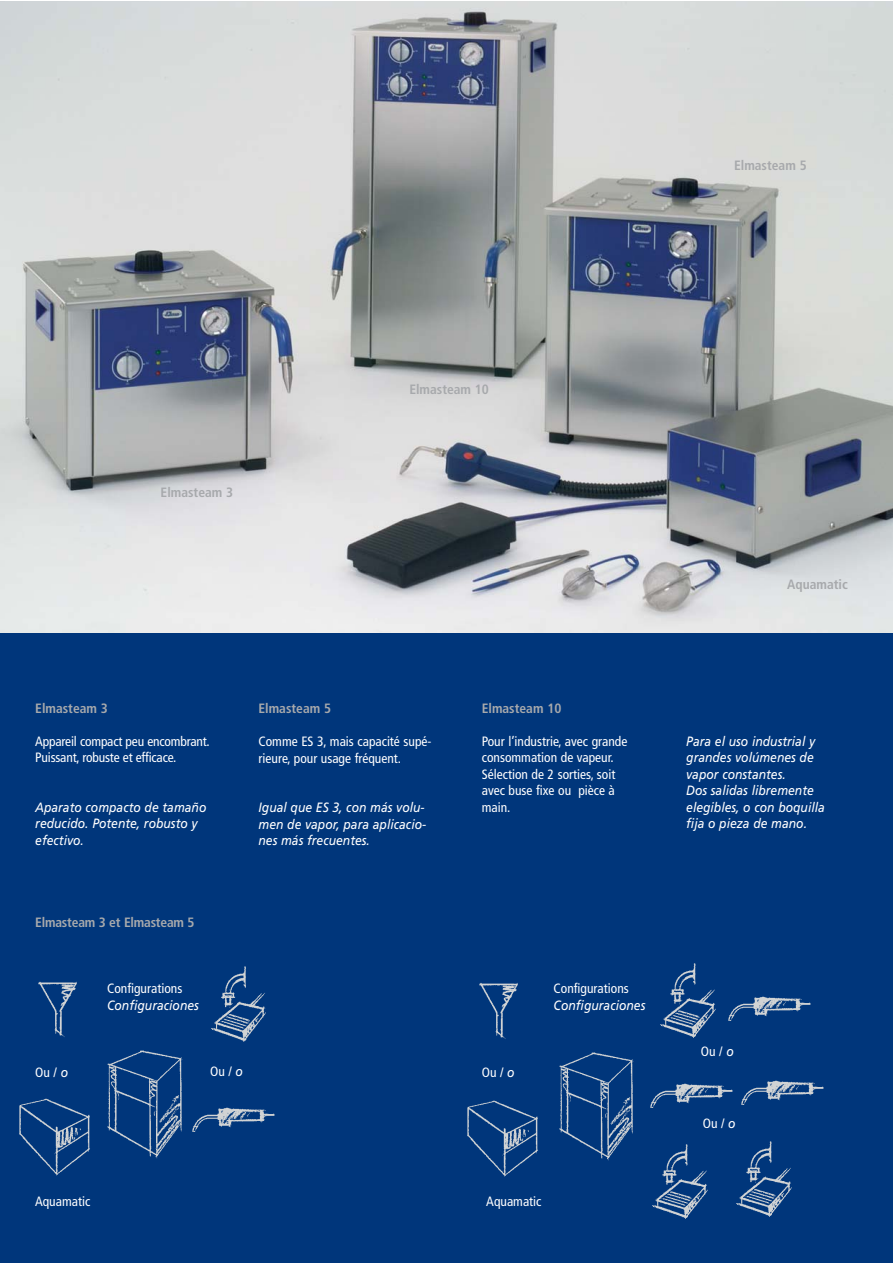
<style>
.page{position:relative;width:893px;height:1263px;background:#fff}
.page>*{position:absolute;margin:0;border:0;box-sizing:border-box;transform-origin:0 0}
.t1{font:condensed 13.5px/16.5px "Frutiger";color:#fff}
.t2{font:italic 13.5px/16.5px "Frutiger";color:#fff;scale:.9 1}
.t3{font:700 condensed 13.5px "Frutiger";color:#a7a9ac}
.s1{font-style:italic;font-stretch:normal}
</style>
<div class="page">
<div style="left:0;top:633px;width:893px;height:630px;background:#00367b"></div>
<img style="left:0;top:1px;width:893px;height:632px">
<img style="left:650px;top:1083px;width:83px;height:25px">
<img style="left:38px;top:981px;width:39px;height:56px">
<img style="left:19px;top:1098px;width:71px;height:78px">
<img style="left:660px;top:963px;width:56px;height:75px">
<img style="left:652px;top:1144px;width:56px;height:75px">
<img style="left:736px;top:1141px;width:56px;height:76px">
<img style="left:728px;top:996px;width:83px;height:25px">
<img style="left:741px;top:1080px;width:83px;height:25px">
<img style="left:192px;top:1107px;width:83px;height:25px">
<img style="left:559px;top:1052px;width:75px;height:109px">
<img style="left:107px;top:1050px;width:76px;height:109px">
<img style="left:211px;top:966px;width:55px;height:76px">
<img style="left:479px;top:983px;width:39px;height:56px">
<img style="left:467px;top:1100px;width:71px;height:77px">
<p class="t3" style="left:734px;top:160px;width:74px">Elmasteam 5</p>
<p class="t3" style="left:161px;top:487px;width:74px">Elmasteam 3</p>
<p class="t3" style="left:409px;top:384px;width:81px">Elmasteam 10</p>
<p class="t3" style="left:787px;top:578px;width:62px">Aquamatic</p>
<p class="t3" style="left:35px;top:703px;width:74px">Elmasteam 3</p>
<p class="t1" style="left:35px;top:734px;width:176px">Appareil compact peu encombrant.<br>Puissant, robuste et efficace.</p>
<p class="t2" style="left:35px;top:800px;width:192px">Aparato compacto de tamaño reducido. Potente, robusto y efectivo.</p>
<p class="t3" style="left:259px;top:703px;width:74px">Elmasteam 5</p>
<p class="t1" style="left:259px;top:734px;width:174px">Comme ES 3, mais capacité supé&shy;rieure, pour usage fréquent.</p>
<p class="t2" style="left:259px;top:800px;width:188px;text-align:justify">Igual que ES 3, con más volu&shy;men de vapor, para aplicacio&shy;nes más frecuentes.</p>
<p class="t3" style="left:482px;top:703px;width:81px">Elmasteam 10</p>
<p class="t1" style="left:482px;top:734px;width:147px">Pour l’industrie, avec grande consommation de vapeur.<br>Sélection de 2 sorties, soit avec buse fixe ou pièce à main.</p>
<p class="t2" style="left:686px;top:734px;width:156px">Para el uso industrial y grandes volúmenes de vapor constantes.<br>Dos salidas libremente elegibles, o con boquilla fija o pieza de mano.</p>
<p class="t3" style="left:35px;top:917px;width:161px">Elmasteam 3 et Elmasteam 5</p>
<p class="t1" style="left:107px;top:981px;width:77px">Configurations</p>
<p class="t2" style="left:107px;top:998px;width:103px">Configuraciones</p>
<p class="t1" style="left:554px;top:981px;width:77px">Configurations</p>
<p class="t2" style="left:554px;top:998px;width:103px">Configuraciones</p>
<p class="t1" style="left:701px;top:1044px;width:34px">Ou / <span class="s1">o</span></p>
<p class="t1" style="left:35px;top:1065px;width:34px">Ou / <span class="s1">o</span></p>
<p class="t1" style="left:210px;top:1064px;width:34px">Ou / <span class="s1">o</span></p>
<p class="t1" style="left:482px;top:1065px;width:34px">Ou / <span class="s1">o</span></p>
<p class="t1" style="left:703px;top:1116px;width:34px">Ou / <span class="s1">o</span></p>
<p class="t1" style="left:35px;top:1194px;width:57px">Aquamatic</p>
<p class="t1" style="left:486px;top:1194px;width:57px">Aquamatic</p>
</div>
